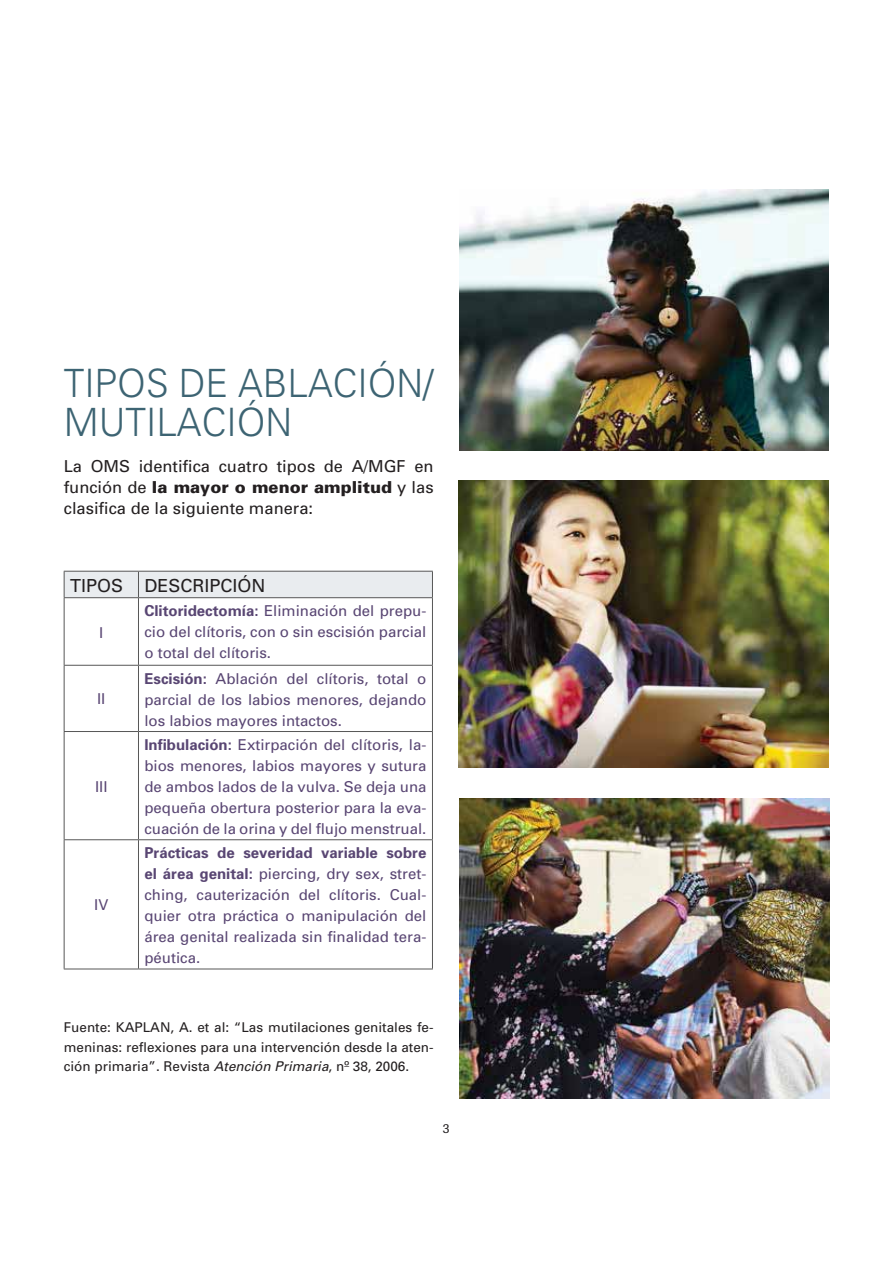
<style>
.page{position:relative;width:893px;height:1263px;background:#fff}
.page>*{position:absolute;margin:0;border:0;box-sizing:border-box;transform-origin:0 0}
.t1{font:300 39px/39px "Univers";color:#3d6473;scale:.95 1}
.t2{font:18px "Univers";color:#231f20}
.t3{font:16.5px/21px "Univers";color:#231f20;text-align:justify}
.t4{font:15px/21px "Univers";color:#594673;text-align:justify}
.t5{font:13.5px/19.5px "Univers";color:#231f20;text-align:justify}
.t6{font:13.5px "Imago";color:#231f20}
.s1{font-weight:900}
.s2{font-weight:700}
.s3{font-style:italic}
</style>
<div class="page">
<hr style="left:64px;top:665px;width:74px;height:1px;background:#575757">
<hr style="left:138px;top:665px;width:295px;height:1px;background:#575757">
<hr style="left:64px;top:731px;width:74px;height:1px;background:#575757">
<hr style="left:138px;top:731px;width:295px;height:1px;background:#575757">
<hr style="left:64px;top:839px;width:74px;height:1px;background:#575757">
<hr style="left:138px;top:839px;width:295px;height:1px;background:#575757">
<hr style="left:64px;top:969px;width:74px;height:1px;background:#575757">
<hr style="left:138px;top:969px;width:295px;height:1px;background:#575757">
<hr style="left:138px;top:598px;width:1px;height:67px;background:#575757">
<hr style="left:138px;top:666px;width:1px;height:65px;background:#575757">
<hr style="left:138px;top:732px;width:1px;height:107px;background:#575757">
<hr style="left:138px;top:840px;width:1px;height:129px;background:#575757">
<svg style="left:64px;top:571px;width:369px;height:27px;background:#e0e2e5"></svg>
<hr style="left:64px;top:598px;width:1px;height:67px;background:#575757">
<hr style="left:432px;top:598px;width:1px;height:67px;background:#575757">
<hr style="left:64px;top:666px;width:1px;height:65px;background:#575757">
<hr style="left:432px;top:666px;width:1px;height:65px;background:#575757">
<hr style="left:64px;top:732px;width:1px;height:107px;background:#575757">
<hr style="left:432px;top:732px;width:1px;height:107px;background:#575757">
<hr style="left:64px;top:840px;width:1px;height:129px;background:#575757">
<hr style="left:432px;top:840px;width:1px;height:129px;background:#575757">
<img style="left:459px;top:799px;width:370px;height:300px">
<img style="left:459px;top:189px;width:370px;height:262px">
<img style="left:459px;top:481px;width:370px;height:286px">
<h1 class="t1" style="left:64px;top:367px;width:391px">TIPOS DE ABLACIÓN/<br>MUTILACIÓN</h1>
<p class="t3" style="left:64px;top:457px;width:371px">La OMS identifica cuatro tipos de A/MGF en función de <span class="s1">la mayor o menor amplitud</span> y las clasifica de la siguiente manera:</p>
<p class="t2" style="left:70px;top:579px;width:197px">TIPOS DESCRIPCIÓN</p>
<p class="t4" style="left:99px;top:623px;width:6px">I</p>
<p class="t4" style="left:144px;top:602px;width:283px"><span class="s2">Clitoridectomía:</span> Eliminación del prepu&shy;cio del clítoris, con o sin escisión parcial o total del clítoris.</p>
<p class="t4" style="left:97px;top:690px;width:10px">II</p>
<p class="t4" style="left:95px;top:777px;width:14px">III</p>
<p class="t4" style="left:94px;top:896px;width:16px">IV</p>
<p class="t4" style="left:144px;top:669px;width:283px"><span class="s2">Escisión:</span> Ablación del clítoris, total o parcial de los labios menores, dejando los labios mayores intactos.</p>
<p class="t4" style="left:144px;top:735px;width:283px"><span class="s2">Infibulación:</span> Extirpación del clítoris, la&shy;bios menores, labios mayores y sutura de ambos lados de la vulva. Se deja una pequeña obertura posterior para la eva&shy;cuación de la orina y del flujo menstrual.</p>
<p class="t4" style="left:144px;top:844px;width:283px"><span class="s2">Prácticas de severidad variable sobre el área genital:</span> piercing, dry sex, stret&shy;ching, cauterización del clítoris. Cual&shy;quier otra práctica o manipulación del área genital realizada sin finalidad tera&shy;péutica.</p>
<p class="t5" style="left:64px;top:1019px;width:371px">Fuente: KAPLAN, A. et al: “Las mutilaciones genitales fe&shy;meninas: reflexiones para una intervención desde la aten&shy;ción primaria”. Revista <span class="s3">Atención Primaria</span>, nº 38, 2006.</p>
<p class="t6" style="left:443px;top:1124px;width:8px">3</p>
</div>
